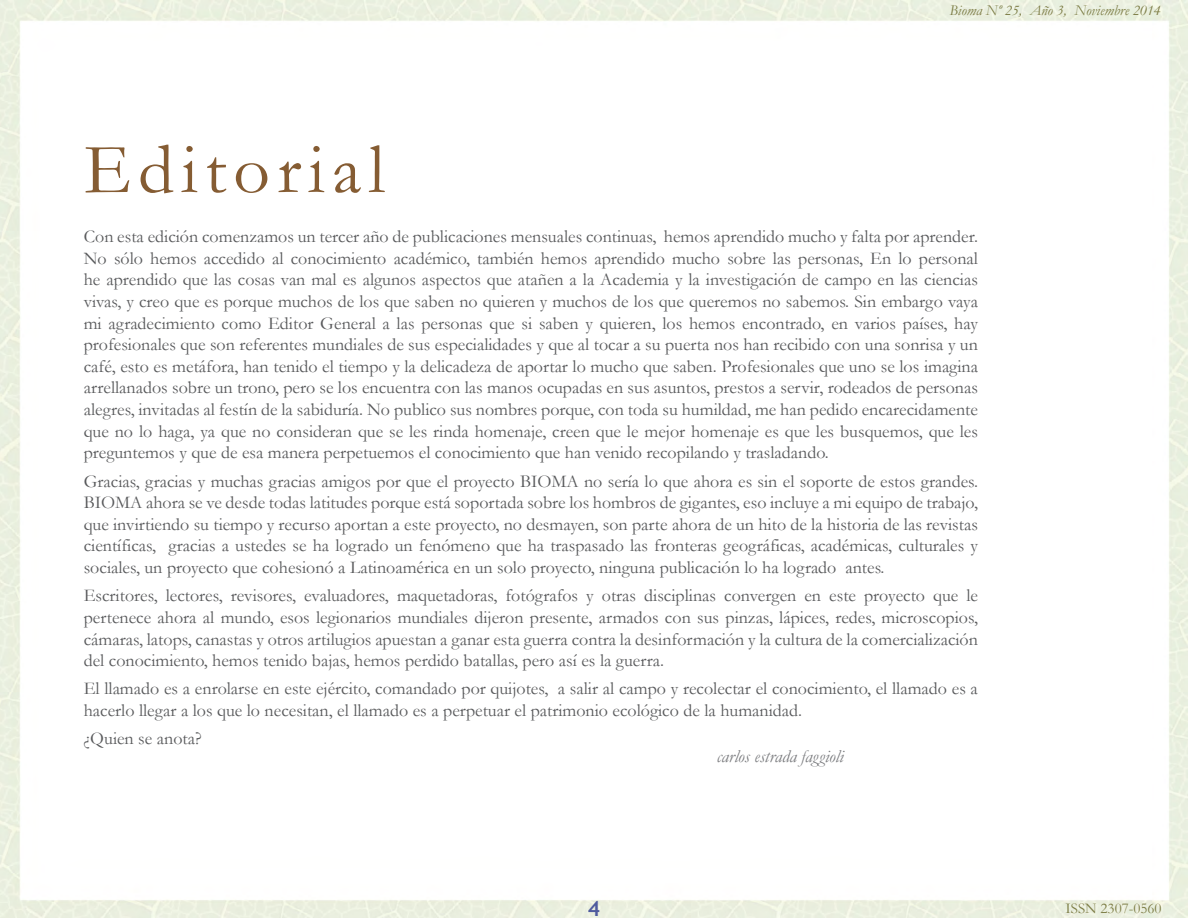
<style>
.page{position:relative;width:1188px;height:918px;background:#fff}
.page>*{position:absolute;margin:0;border:0;box-sizing:border-box;transform-origin:0 0}
.t1{font:72px "Garamond";letter-spacing:.1em;color:#855c33}
.t2{font:700 21px "Trebuchet MS";color:#4f5b9e}
.t3{font:18px/21.6px "Garamond";color:#58595b;text-align:justify}
.t4{font:italic 18px "Garamond";color:#797a7d}
.t5{font:italic 15px "Garamond";color:#7b7b43}
.t6{font:15px "Garamond";color:#7b7b43}
</style>
<div class="page">
<img style="left:0;top:0;width:1188px;height:918px">
<h1 class="t1" style="left:84px;top:121px;width:303px">Editorial</h1>
<p class="t5" style="left:950px;top:0;width:213px">Bioma Nº 25, Año 3, Noviembre 2014</p>
<p class="t3" style="left:84px;top:225px;width:896px">Con esta edición comenzamos un tercer año de publicaciones mensuales continuas, hemos aprendido mucho y falta por aprender.<br>No sólo hemos accedido al conocimiento académico, también hemos aprendido mucho sobre las personas, En lo personal he aprendido que las cosas van mal es algunos aspectos que atañen a la Academia y la investigación de campo en las ciencias vivas, y creo que es porque muchos de los que saben no quieren y muchos de los que queremos no sabemos. Sin embargo vaya mi agradecimiento como Editor General a las personas que si saben y quieren, los hemos encontrado, en varios países, hay profesionales que son referentes mundiales de sus especialidades y que al tocar a su puerta nos han recibido con una sonrisa y un café, esto es metáfora, han tenido el tiempo y la delicadeza de aportar lo mucho que saben. Profesionales que uno se los imagina arrellanados sobre un trono, pero se los encuentra con las manos ocupadas en sus asuntos, prestos a servir, rodeados de personas alegres, invitadas al festín de la sabiduría. No publico sus nombres porque, con toda su humildad, me han pedido encarecidamente que no lo haga, ya que no consideran que se les rinda homenaje, creen que le mejor homenaje es que les busquemos, que les preguntemos y que de esa manera perpetuemos el conocimiento que han venido recopilando y trasladando.</p>
<p class="t3" style="left:84px;top:470px;width:896px">Gracias, gracias y muchas gracias amigos por que el proyecto BIOMA no sería lo que ahora es sin el soporte de estos grandes.<br>BIOMA ahora se ve desde todas latitudes porque está soportada sobre los hombros de gigantes, eso incluye a mi equipo de trabajo, que invirtiendo su tiempo y recurso aportan a este proyecto, no desmayen, son parte ahora de un hito de la historia de las revistas científicas, gracias a ustedes se ha logrado un fenómeno que ha traspasado las fronteras geográficas, académicas, culturales y sociales, un proyecto que cohesionó a Latinoamérica en un solo proyecto, ninguna publicación lo ha logrado antes.</p>
<p class="t3" style="left:84px;top:584px;width:896px">Escritores, lectores, revisores, evaluadores, maquetadoras, fotógrafos y otras disciplinas convergen en este proyecto que le pertenece ahora al mundo, esos legionarios mundiales dijeron presente, armados con sus pinzas, lápices, redes, microscopios, cámaras, latops, canastas y otros artilugios apuestan a ganar esta guerra contra la desinformación y la cultura de la comercialización del conocimiento, hemos tenido bajas, hemos perdido batallas, pero así es la guerra.</p>
<p class="t3" style="left:84px;top:678px;width:896px">El llamado es a enrolarse en este ejército, comandado por quijotes, a salir al campo y recolectar el conocimiento, el llamado es a hacerlo llegar a los que lo necesitan, el llamado es a perpetuar el patrimonio ecológico de la humanidad.</p>
<p class="t3" style="left:84px;top:728px;width:119px">¿Quien se anota?</p>
<p class="t4" style="left:717px;top:744px;width:128px">carlos estrada faggioli</p>
<p class="t2" style="left:588px;top:895px;width:14px">4</p>
<p class="t6" style="left:1066px;top:898px;width:97px">ISSN 2307-0560</p>
</div>
